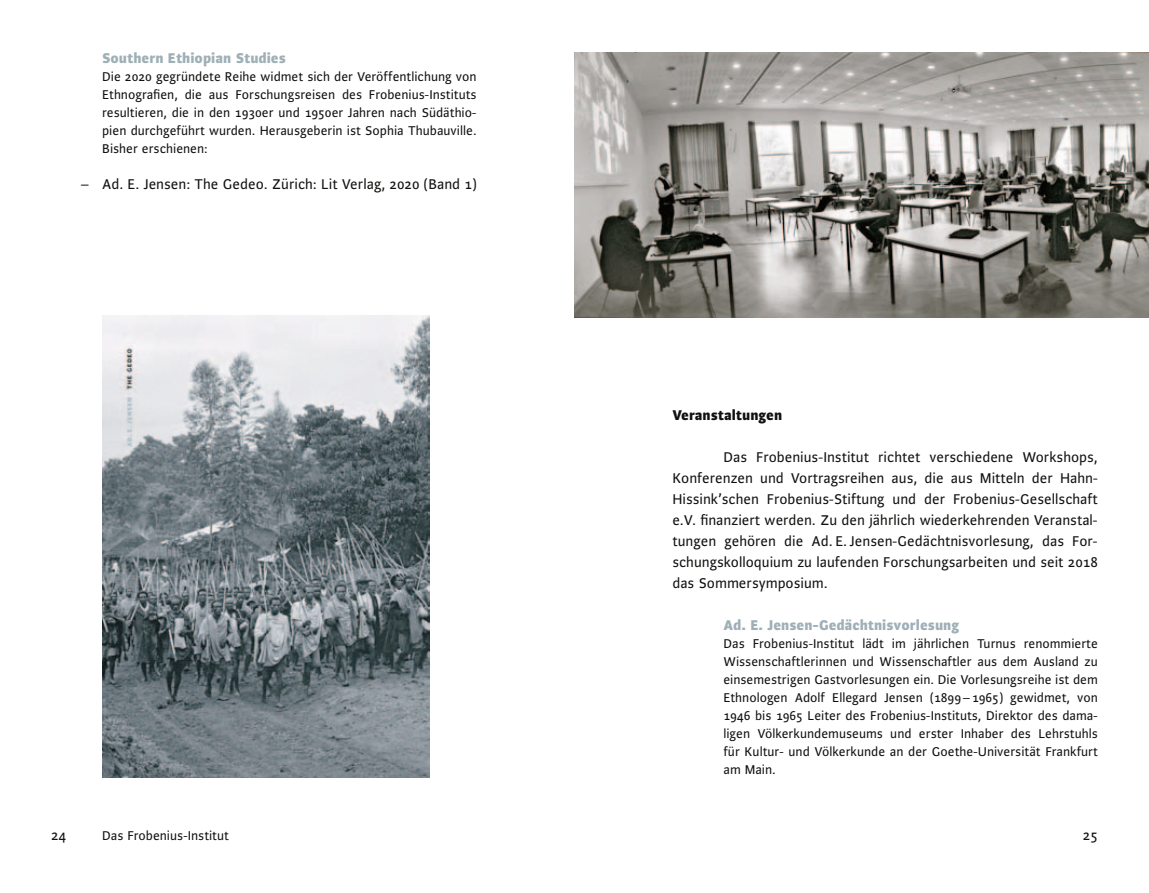
<style>
.page{position:relative;width:1149px;height:893px;background:#fff}
.page>*{position:absolute;margin:0;border:0;box-sizing:border-box;transform-origin:0 0}
.t1{font:15px/21px "Alibi Roman Os F";color:#11110f;text-align:justify}
.t2{font:800 15px "Alibi";color:#9eafb6}
.t3{font:800 15px "Alibi";color:#11110f}
.t4{font:13.5px/18px "Alibi Roman Os F";color:#11110f;text-align:justify}
</style>
<div class="page">
<img style="left:102px;top:315px;width:327px;height:462px">
<img style="left:574px;top:53px;width:574px;height:264px">
<p class="t2" style="left:51px;top:48px;width:21px">S</p>
<p class="t2" style="left:110px;top:48px;width:177px">outhern Ethiopian Studies</p>
<p class="t4" style="left:102px;top:67px;width:376px">Die 2020 gegründete Reihe widmet sich der Veröffentlichung von Ethnografien, die aus Forschungsreisen des Frobenius-I nstituts resultieren, die in den 1930er und 1950er Jahren nach Südäthio&shy;pien durchgeführt wurden. Herausgeberin ist Sophia Thubauville.<br>Bisher erschienen:</p>
<p class="t1" style="left:81px;top:173px;width:397px">– Ad. E. Jensen: The Gedeo. Zürich: Lit Verlag, 2020 (Band 1)</p>
<p class="t3" style="left:672px;top:405px;width:111px">Veranstaltungen</p>
<p class="t1" style="left:672px;top:446px;width:427px;text-indent:51px">Das Frobenius-I nstitut richtet verschiedene Workshops, Konferenzen und Vortragsreihen aus, die aus Mitteln der Hahn-H issink’schen Frobenius-Stiftung und der Frobenius-Gesellschaft e.V. finanziert werden. Zu den jährlich wiederkehrenden Veranstal&shy;tungen gehören die Ad. E. Jensen-Gedächtnisvorlesung, das For&shy;schungskolloquium zu laufenden Forschungsarbeiten und seit 2018 das Sommersymposium.</p>
<p class="t2" style="left:672px;top:615px;width:22px">A</p>
<p class="t2" style="left:733px;top:615px;width:227px">d. E. Jensen-Gedächtnisvorlesung</p>
<p class="t4" style="left:723px;top:634px;width:376px">Das Frobenius-I nstitut lädt im jährlichen Turnus renommierte Wissenschaftlerinnen und Wissenschaftler aus dem Ausland zu einsemestrigen Gastvorlesungen ein. Die Vorlesungsreihe ist dem Ethnologen Adolf Ellegard Jensen (1899–1965) gewidmet, von 1946 bis 1965 Leiter des Frobenius-I nstituts, Direktor des dama&shy;ligen Völkerkundemuseums und erster I nhaber des Lehrstuhls für Kultur- und Völkerkunde an der Goethe-U niversität Frankfurt am Main.</p>
<p class="t1" style="left:51px;top:824px;width:16px">24</p>
<p class="t4" style="left:102px;top:826px;width:128px">Das Frobenius-I nstitut</p>
<p class="t1" style="left:1082px;top:824px;width:16px">25</p>
</div>
